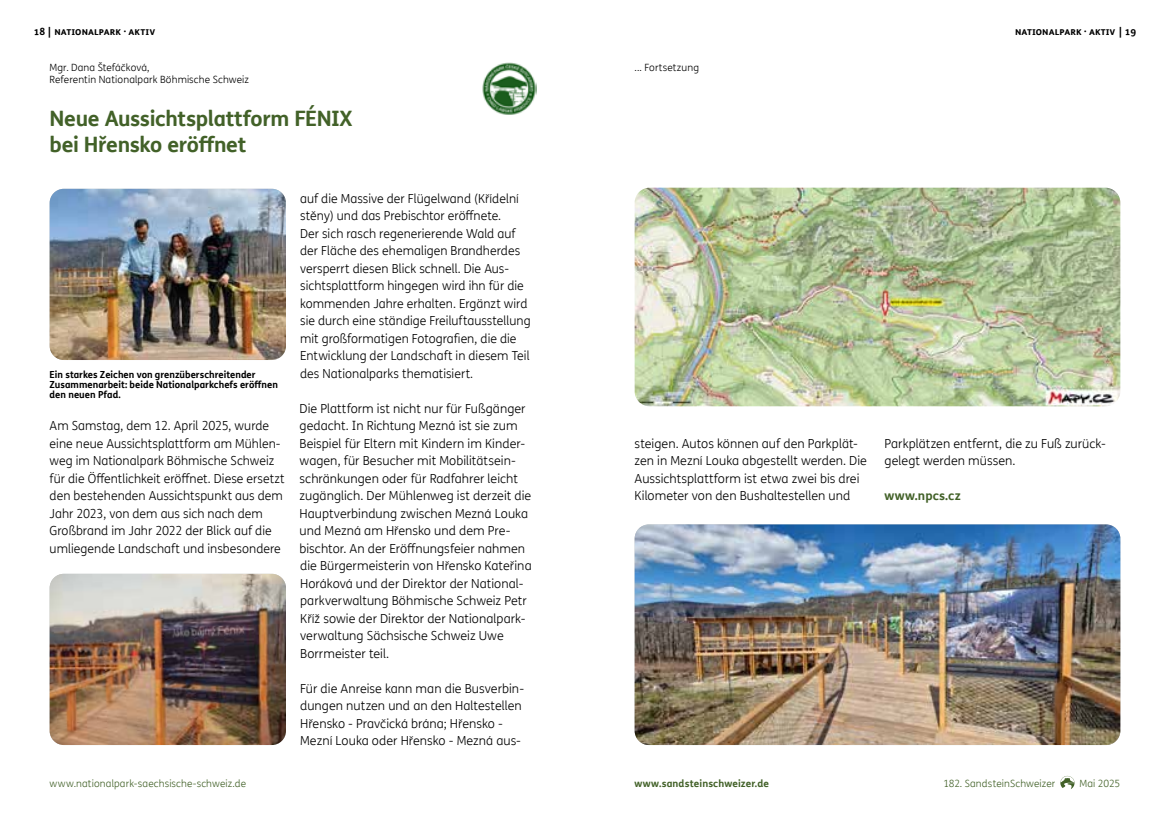
<style>
.page{position:relative;width:1170px;height:815px;background:#fff}
.page>*{position:absolute;margin:0;border:0;box-sizing:border-box;transform-origin:0 0}
.t1{font:700 21.25px/25.5px "FS Me Pro";letter-spacing:-.015em;color:#426128}
.t2{font:300 12.5px/17.5px "FS Me Pro";color:#000}
.t3{font:700 12.5px "FS Me Pro";letter-spacing:.01em;color:#426128}
.t4{font:300 10px/12px "FS Me Pro";letter-spacing:.01em;color:#000}
.t5{font:300 10px "FS Me Pro";letter-spacing:.01em;color:#426128}
.t6{font:700 10px "FS Me Pro";color:#000}
.t7{font:700 10px "FS Me Pro";letter-spacing:.01em;color:#426128}
.t8{font:700 9.75px/10.4px "FS Me Pro";color:#000}
</style>
<div class="page">
<svg style="left:1060px;top:776px;width:14px;height:13px"></svg>
<img style="left:50px;top:189px;width:236px;height:171px">
<img style="left:634px;top:188px;width:486px;height:218px">
<img style="left:634px;top:524px;width:486px;height:221px">
<img style="left:50px;top:574px;width:236px;height:171px">
<img style="left:482px;top:62px;width:54px;height:53px">
<p class="t6" style="left:34px;top:24px;width:61px">18 | Nationalpar</p>
<p class="t6" style="left:1075px;top:24px;width:62px">k · Aktiv | 19</p>
<p class="t6" style="left:115px;top:24px;width:41px">k · Aktiv</p>
<p class="t6" style="left:1014px;top:24px;width:40px">Nationalpar</p>
<p class="t4" style="left:50px;top:62px;width:201px">Mgr. Dana Štefáčková,<br>Referentin Nationalpark Böhmische Schweiz</p>
<h1 class="t1" style="left:50px;top:105px;width:304px">Neue Aussichtsplattform FÉNIX bei Hřensko eröffnet</h1>
<p class="t8" style="left:50px;top:369px;width:230px">Ein starkes Zeichen von grenzüberschreitender<br>Zusammenarbeit: beide Nationalparkchefs eröffnen den neuen Pfad.</p>
<p class="t2" style="left:50px;top:417px;width:236px">Am Samstag, dem 12. April 2025, wurde eine neue Aussichtsplattform am Mühlen&shy;weg im Nationalpark Böhmische Schweiz für die Öffentlichkeit eröffnet. Diese ersetzt den bestehenden Aussichtspunkt aus dem Jahr 2023, von dem aus sich nach dem Großbrand im Jahr 2022 der Blick auf die umliegende Landschaft und insbesondere</p>
<p class="t2" style="left:300px;top:189px;width:232px">auf die Massive der Flügelwand (Křídelní stěny) und das Prebischtor eröffnete.<br>Der sich rasch regenerierende Wald auf der Fläche des ehemaligen Brandherdes versperrt diesen Blick schnell. Die Aus&shy;sichtsplattform hingegen wird ihn für die kommenden Jahre erhalten. Ergänzt wird sie durch eine ständige Freiluftausstellung mit großformatigen Fotografien, die die Entwicklung der Landschaft in diesem Teil des Nationalparks thematisiert.</p>
<p class="t2" style="left:299px;top:399px;width:233px">Die Plattform ist nicht nur für Fußgänger gedacht. In Richtung Mezná ist sie zum Beispiel für Eltern mit Kindern im Kinder&shy;wagen, für Besucher mit Mobilitätsein&shy;schränkungen oder für Radfahrer leicht zugänglich. Der Mühlenweg ist derzeit die Hauptverbindung zwischen Mezná Louka und Mezná am Hřensko und dem Pre&shy;bischtor. An der Eröffnungsfeier nahmen die Bürgermeisterin von Hřensko Kateřina Horáková und der Direktor der National&shy;parkverwaltung Böhmische Schweiz Petr Kříž sowie der Direktor der Nationalpark&shy;verwaltung Sächsische Schweiz Uwe Borrmeister teil.</p>
<p class="t2" style="left:300px;top:679px;width:225px">Für die Anreise kann man die Busverbin&shy;dungen nutzen und an den Haltestellen Hřensko - Pravčická brána; Hřensko - Mezní Louka oder Hřensko - Mezná aus-</p>
<p class="t4" style="left:634px;top:62px;width:66px">... Fortsetzung</p>
<p class="t2" style="left:634px;top:434px;width:234px">steigen. Autos können auf den Parkplät&shy;zen in Mezní Louka abgestellt werden. Die Aussichtsplattform ist etwa zwei bis drei Kilometer von den Bushaltestellen und</p>
<p class="t2" style="left:884px;top:434px;width:223px">Parkplätzen entfernt, die zu Fuß zurück&shy;gelegt werden müssen.</p>
<p class="t3" style="left:884px;top:486px;width:78px">www.npcs.cz</p>
<p class="t5" style="left:50px;top:776px;width:198px">www.nationalpark-saechsische-schweiz.de</p>
<p class="t7" style="left:634px;top:775px;width:136px">www.sandsteinschweizer.de</p>
<p class="t5" style="left:943px;top:776px;width:113px">182. SandsteinSchweizer</p>
<p class="t5" style="left:1079px;top:776px;width:42px">Mai 2025</p>
</div>
